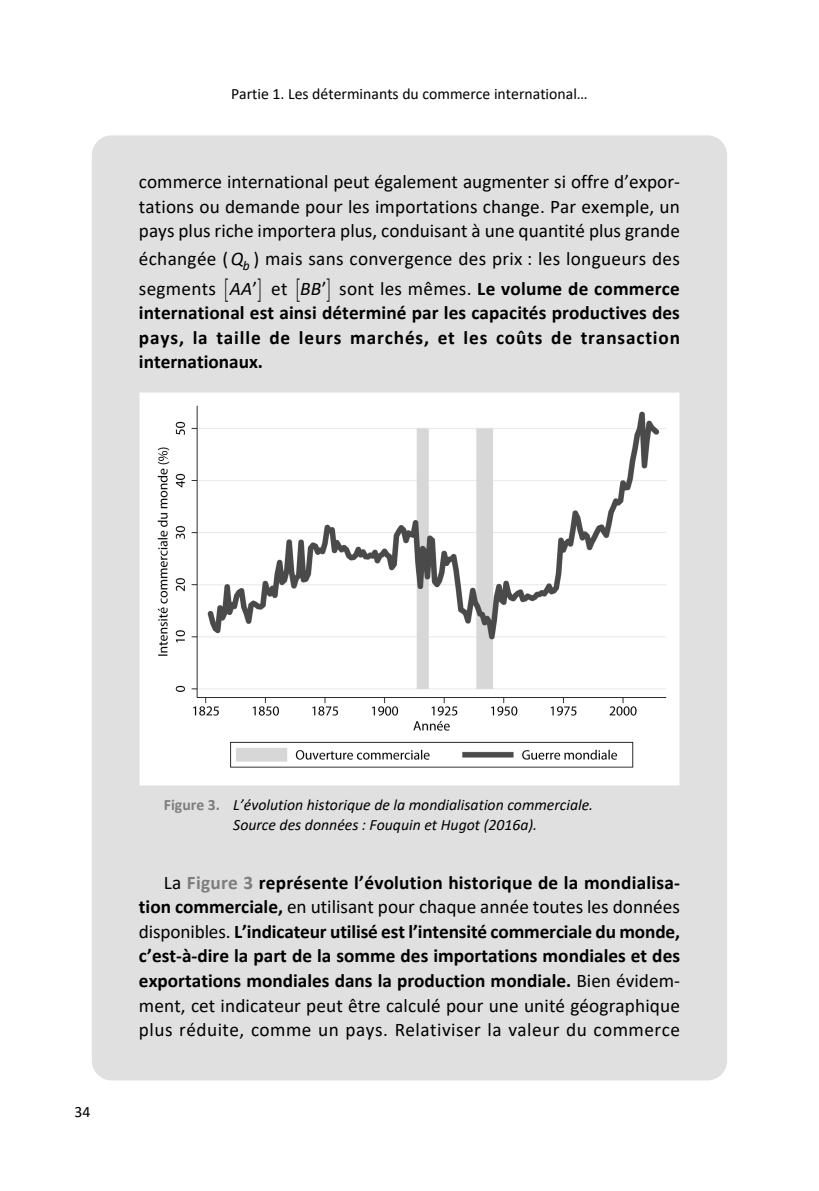
<style>
.page{position:relative;width:819px;height:1191px;background:#fff}
.page>*{position:absolute;margin:0;border:0;box-sizing:border-box;transform-origin:0 0}
.t1{font:700 19.25px/24.5px "Calibri";color:#000;text-align:justify}
.t2{font:19.25px/24.5px "Calibri";letter-spacing:.015em;color:#000;text-align:justify}
.t3{font:italic 15.75px/19.2px "Calibri";color:#000}
.t4{font:15.75px "Calibri";color:#000}
.s1{font-style:italic}
.s2{font-weight:700}
.s3{font-weight:700;font-style:normal;color:#7e7e7e}
.s4{font-weight:400}
.s5{color:#7e7e7e}
</style>
<div class="page">
<div style="left:92px;top:135px;width:635px;height:945px;background:#e0e0e0;border-radius:20px"></div>
<img style="left:139px;top:392px;width:541px;height:393px">
<p class="t4" style="left:231px;top:82px;width:358px">Partie 1. Les déterminants du commerce international…</p>
<p class="t2" style="left:139px;top:169px;width:542px">commerce international peut également augmenter si offre d’expor&shy;tations ou demande pour les importations change. Par exemple, un pays plus riche importera plus, conduisant à une quantité plus grande</p>
<p class="t2" style="left:139px;top:243px;width:542px;line-height:29.8px">échangée (<span class="s1">Q</span><sub>b</sub> ) mais sans convergence des prix : les longueurs des segments <span class="s1">AA</span>’ et <span class="s1">BB</span>’ sont les mêmes. <span class="s2">Le volume de commerce</span></p>
<p class="t1" style="left:139px;top:300px;width:542px">international est ainsi déterminé par les capacités productives des pays, la taille de leurs marchés, et les coûts de transaction internationaux.</p>
<p class="t4" style="left:74px;top:1100px;width:17px">34</p>
<p class="t3" style="left:233px;top:795px;width:361px;text-indent:-69px"><span class="s3">Figure 3.</span> L’évolution historique de la mondialisation commerciale.<br>Source des données : Fouquin et Hugot (2016a).</p>
<p class="t1" style="left:139px;top:870px;width:542px;text-indent:25px"><span class="s4">La</span> <span class="s5">Figure 3</span> représente l’évolution historique de la mondialisa&shy;tion commerciale, <span class="s4">en utilisant pour chaque année toutes les données disponibles.</span> L’indicateur utilisé est l’intensité commerciale du monde, c’est-à‑dire la part de la somme des importations mondiales et des exportations mondiales dans la production mondiale. <span class="s4">Bien évidem&shy;ment, cet indicateur peut être calculé pour une unité géographique plus réduite, comme un pays. Relativiser la valeur du commerce</span></p>
</div>
